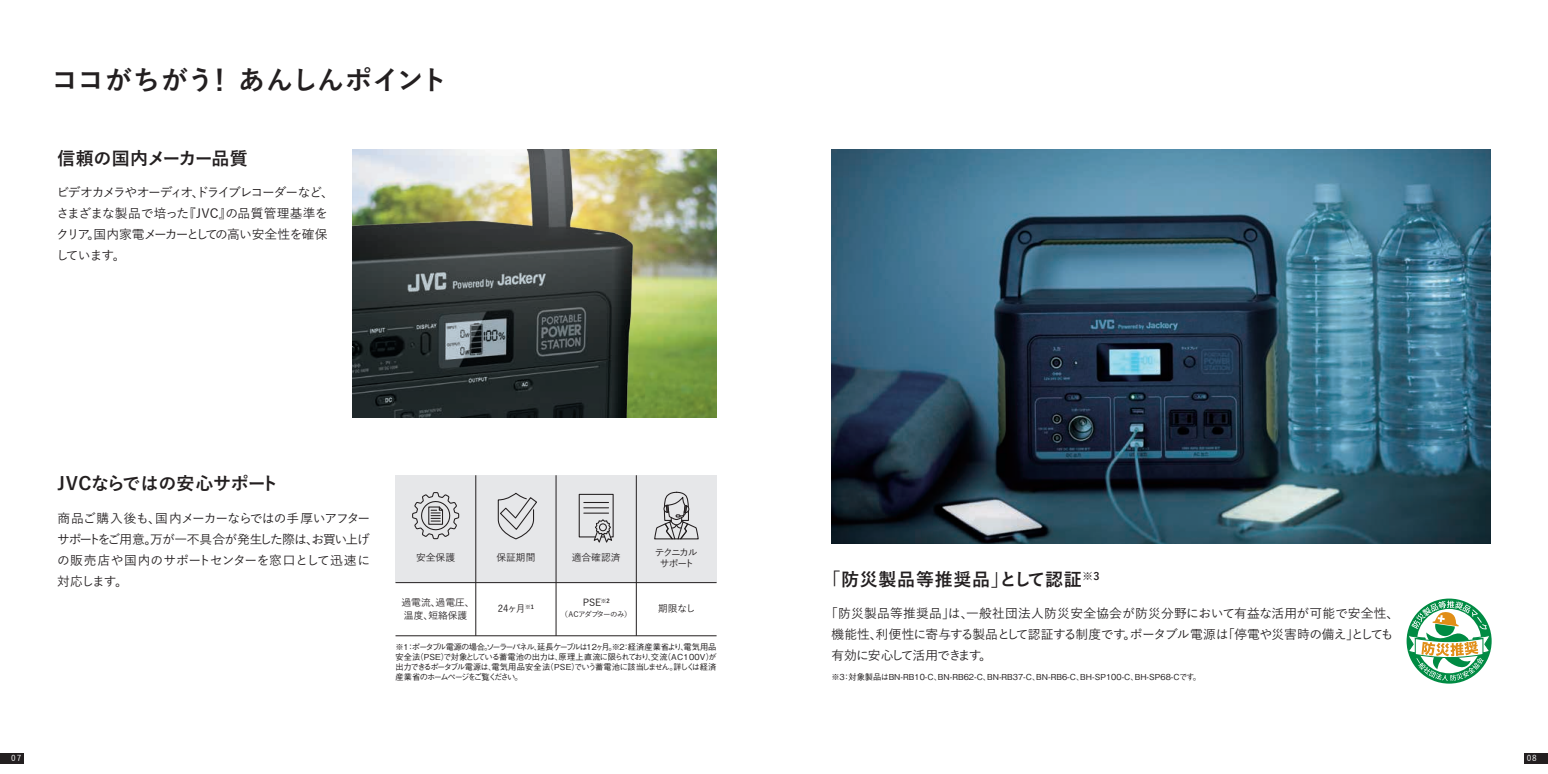
<style>
.page{position:relative;width:1548px;height:774px;background:#fff}
.page>*{position:absolute;margin:0;border:0;box-sizing:border-box;transform-origin:0 0}
.t1{font:700 27px "Yu Go";letter-spacing:-.015em;color:#231f20}
.t2{font:700 18px "Yu Go";letter-spacing:.04em;color:#231f20}
.t3{font:700 18px "Yu Go";letter-spacing:.005em;color:#231f20}
.t4{font:700 18px "Yu Go";letter-spacing:-.03em;color:#231f20}
.t5{font:500 12.75px/21px "Yu Go";color:#231f20}
.t6{font:500 12.75px/21px "Yu Go";letter-spacing:-.045em;color:#231f20;text-align:justify}
.t7{font:500 12.75px/21px "Yu Go";letter-spacing:-.075em;color:#231f20}
.t8{font:500 9.75px/12.8px "Yu Go";color:#231f20}
.t9{font:500 9.75px/11.2px "Yu Go";letter-spacing:-.135em;color:#231f20;text-align:center}
.t10{font:500 8.25px/9.8px "Gothic BBB Pro";color:#231f20;text-align:justify}
.t11{font:500 8.25px "Yu Go";color:#fff}
.t12{font:500 7.5px "Yu Go";letter-spacing:-.065em;color:#231f20}
</style>
<div class="page">
<div style="left:395px;top:475px;width:321px;height:108px;background:#e6e7e9"></div>
<hr style="left:395px;top:582px;width:321px;height:1px;background:#231f20">
<hr style="left:395px;top:635px;width:321px;height:1px;background:#231f20">
<hr style="left:475px;top:475px;width:1px;height:161px;background:#231f20">
<hr style="left:556px;top:475px;width:1px;height:161px;background:#231f20">
<hr style="left:636px;top:475px;width:1px;height:161px;background:#231f20">
<svg style="left:578px;top:493px;width:36px;height:50px"></svg>
<svg style="left:497px;top:493px;width:40px;height:47px"></svg>
<svg style="left:412px;top:492px;width:48px;height:48px"></svg>
<svg style="left:654px;top:491px;width:45px;height:49px"></svg>
<svg style="left:1407px;top:600px;width:84px;height:81px"></svg>
<img style="left:831px;top:150px;width:659px;height:393px">
<img style="left:632px;top:150px;width:84px;height:268px">
<img style="left:353px;top:150px;width:279px;height:268px">
<div style="left:0;top:753px;width:23px;height:10px;background:#231f20"></div>
<div style="left:1524px;top:753px;width:24px;height:10px;background:#231f20"></div>
<h1 class="t1" style="left:51px;top:65px;width:398px">ココがちがう！ あんしんポイント</h1>
<h2 class="t4" style="left:57px;top:148px;width:192px">信頼の国内メーカー品質</h2>
<h3 class="t7" style="left:56px;top:180px;width:279px">ビデオカメラやオーディオ、ドライブレコーダーなど、さまざまな製品で培った『JVC』の品質管理基準をクリア。国内家電メーカーとしての高い安全性を確保しています。</h3>
<h2 class="t3" style="left:57px;top:473px;width:223px">JVCならではの安心サポート</h2>
<h3 class="t6" style="left:57px;top:506px;width:315px">商品ご購入後も、国内メーカーならではの手厚いアフターサポートをご用意。万が一不具合が発生した際は、お買い上げの販売店や国内のサポートセンターを窓口として迅速に対応します。</h3>
<p class="t8" style="left:496px;top:550px;width:40px">保証期間</p>
<p class="t8" style="left:572px;top:550px;width:50px">適合確認済</p>
<p class="t9" style="left:655px;top:546px;width:44px">テクニカルサポート</p>
<p class="t8" style="left:416px;top:550px;width:40px">安全保護</p>
<p class="t8" style="left:401px;top:595px;width:75px">過電流、過電圧、温度、短絡保護</p>
<p class="t8" style="left:498px;top:601px;width:38px">24ヶ月<sup>※1</sup></p>
<p class="t8" style="left:583px;top:595px;width:28px">PSE<sup>※2</sup></p>
<p class="t12" style="left:560px;top:607px;width:73px">（ACアダプターのみ）</p>
<p class="t8" style="left:658px;top:601px;width:39px">期限なし</p>
<p class="t10" style="left:395px;top:641px;width:323px">※1：ポータブル電源の場合。ソーラーパネル、延長ケーブルは12ヶ月。※2：経済産業省より、電気用品安全法（PSE）で対象としている蓄電池の出力は、原理上直流に限られており、交流（AC100V）が出力できるポータブル電源は、電気用品安全法（PSE）でいう蓄電池に該当しません。詳しくは経済産業省のホームページをご覧ください。</p>
<h2 class="t2" style="left:822px;top:569px;width:278px">「防災製品等推奨品」として認証<sup>※3</sup></h2>
<h3 class="t5" style="left:831px;top:601px;width:569px;text-indent:-6px">「防災製品等推奨品」は、一般社団法人防災安全協会が防災分野において有益な活用が可能で安全性、機能性、利便性に寄与する製品として認証する制度です。ポータブル電源は「停電や災害時の備え」としても有効に安心して活用できます。</h3>
<p class="t10" style="left:831px;top:671px;width:371px">※3：対象製品はBN-RB10-C、BN-RB62-C、BN-RB37-C、BN-RB6-C、BH-SP100-C、BH-SP68-Cです。</p>
<p class="t11" style="left:11px;top:750px;width:11px">07</p>
<p class="t11" style="left:1526px;top:750px;width:11px">08</p>
</div>
